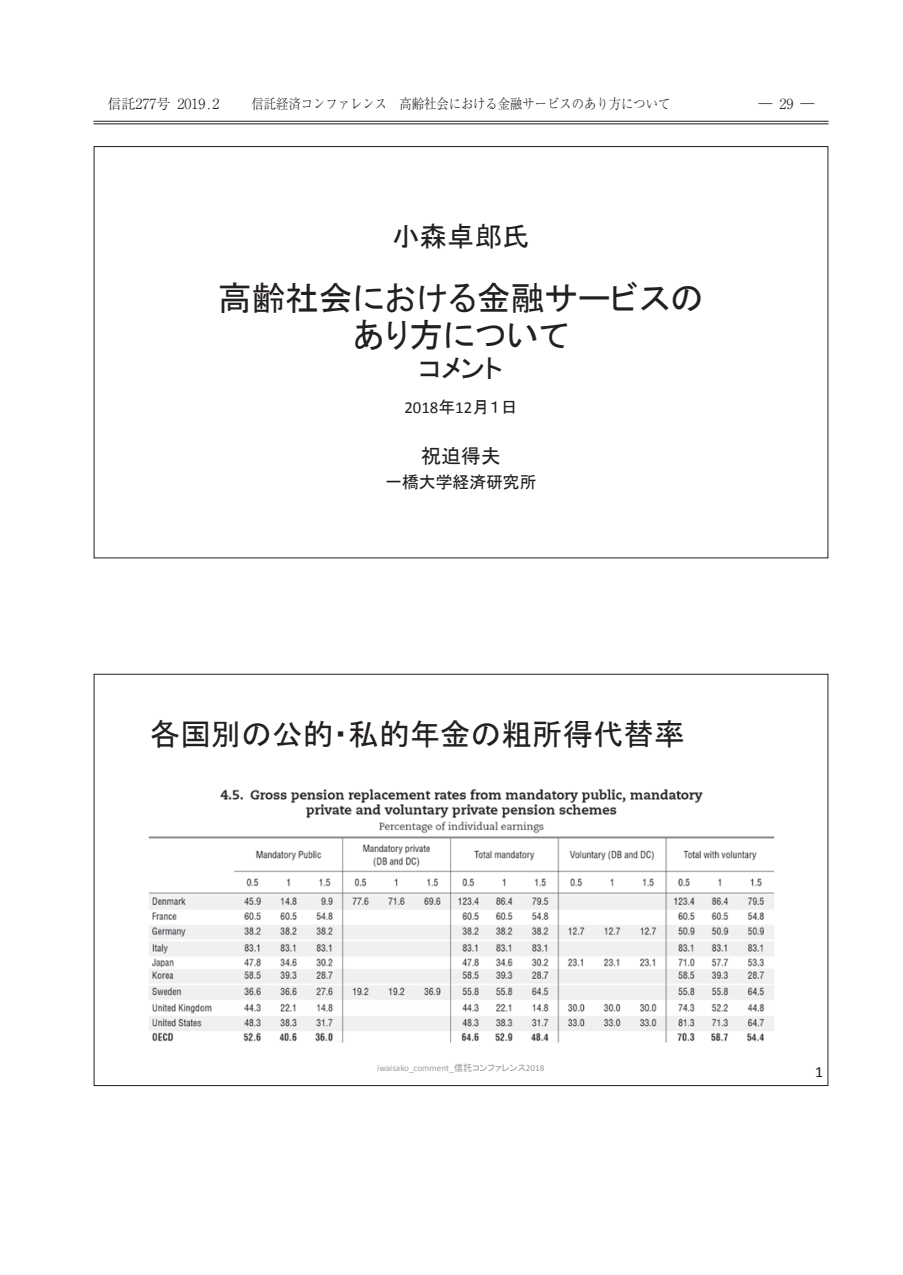
<style>
.page{position:relative;width:903px;height:1275px;background:#fff}
.page>*{position:absolute;margin:0;border:0;box-sizing:border-box;transform-origin:0 0}
.t1{font:33.6px/36.4px "MS P Gothic";color:#231f20;text-align:center}
.t2{font:30.62px "MS P Gothic";color:#231f20}
.t3{font:27.47px "MS P Gothic";color:#231f20}
.t4{font:19.95px "MS P Gothic";color:#231f20}
.t5{font:16.8px "Calibri";color:#231f20}
.t6{font:16.8px "MS P Gothic";color:#231f20}
.t7{font:15.75px "Calibri";color:#231f20}
.t8{font:300 14px "Ryumin Pro";color:#231f20;scale:.88 1}
.t9{font:300 14px "Ryumin Pro";color:#231f20}
.t10{font:9.1px "Calibri";color:#9b9ca0}
.s1{font-family:"MS P Gothic"}
</style>
<div class="page">
<hr style="left:93px;top:121px;width:735px;height:1px;background:#231f20">
<hr style="left:93px;top:124px;width:735px;height:1px;background:#231f20">
<img style="left:148px;top:789px;width:627px;height:254px">
<p class="t9" style="left:107px;top:93px;width:113px">信託277号 2019.2</p>
<p class="t8" style="left:251px;top:93px;width:477px">信託経済コンファレンス　高齢社会における金融サービスのあり方について</p>
<p class="t9" style="left:758px;top:93px;width:57px">―　　―</p>
<p class="t9" style="left:779px;top:93px;width:15px">29</p>
<h3 class="t3" style="left:392px;top:222px;width:139px">小森卓郎氏</h3>
<h1 class="t1" style="left:218px;top:280px;width:487px">高齢社会における金融サービスのあり方について</h1>
<h3 class="t3" style="left:419px;top:354px;width:85px">コメント</h3>
<p class="t5" style="left:404px;top:397px;width:115px">2018<span class="s1">年</span>12<span class="s1">月１日</span></p>
<h3 class="t4" style="left:421px;top:446px;width:81px">祝迫得夫</h3>
<p class="t6" style="left:385px;top:473px;width:153px">一橋大学経済研究所</p>
<h2 class="t2" style="left:150px;top:718px;width:536px">各国別の公的・私的年金の粗所得代替率</h2>
<p class="t10" style="left:377px;top:1062px;width:169px">iwaisako_comment_<span class="s1">信託コンファレンス</span>2018</p>
<p class="t7" style="left:815px;top:1062px;width:9px">1</p>
</div>
